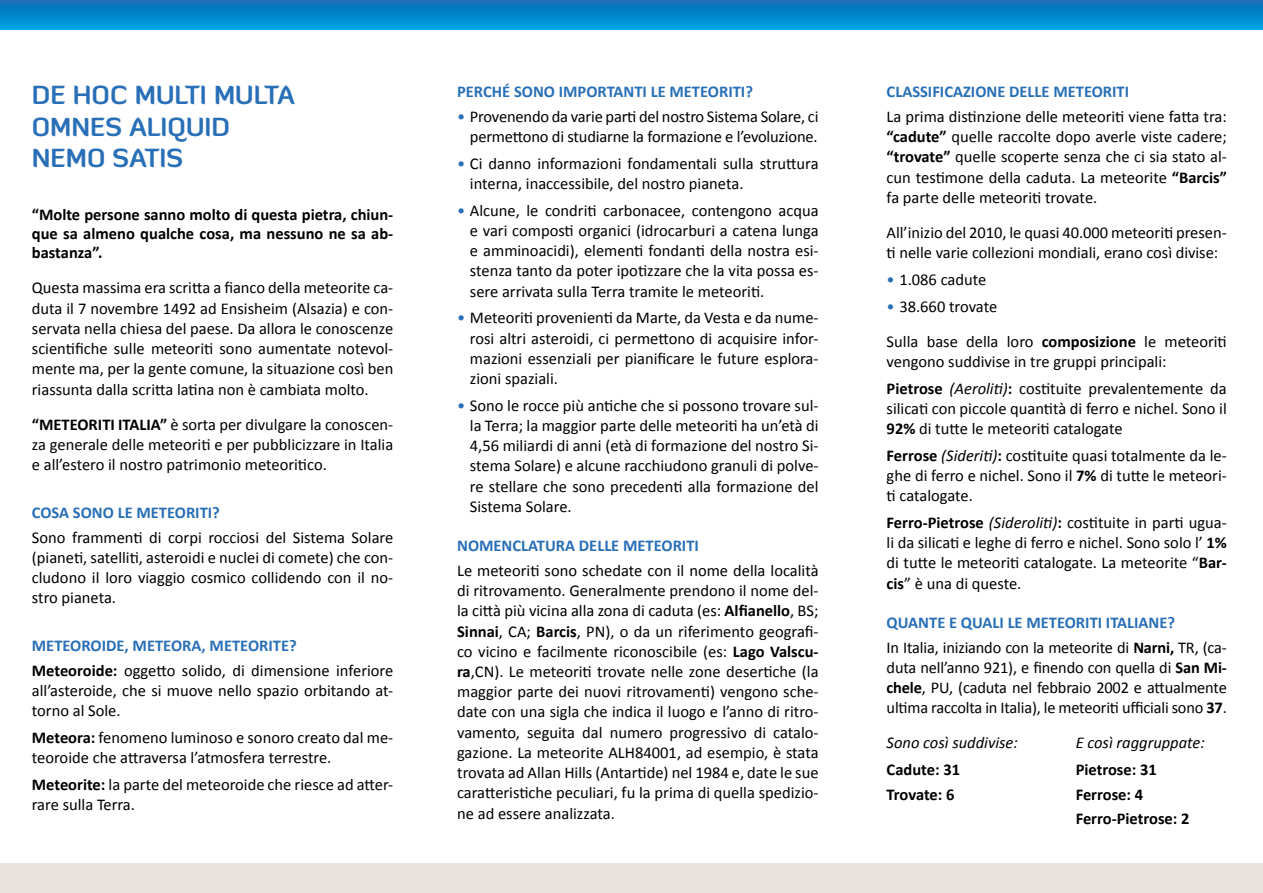
<style>
.page{position:relative;width:1263px;height:893px;background:#fff}
.page>*{position:absolute;margin:0;border:0;box-sizing:border-box;transform-origin:0 0}
.t1{font:700 25.5px/31.5px "Diavlo";color:#286fb7}
.t2{font:16.5px/20.2px "Calibri";color:#000;text-align:justify}
.t3{font:700 16.5px/18.9px "Calibri";color:#000}
.t4{font:700 16.5px "Calibri";color:#286fb7}
.t5{font:italic 16.5px "Calibri";color:#000}
.s1{font-weight:700}
.s2{font-weight:700;color:#286fb7}
.s3{color:#286fb7}
.s4{font-style:italic}
</style>
<div class="page">
<svg style="left:0;top:0;width:1263px;height:30px;background:#0488cc"></svg>
<div style="left:0;top:863px;width:1263px;height:30px;background:#e8e3de"></div>
<h1 class="t1" style="left:32px;top:79px;width:264px">DE HOC MULTI MULTA<br>OMNES ALIQUID<br>NEMO SATIS</h1>
<p class="t3" style="left:32px;top:205px;width:363px;text-align:justify">“Molte persone sanno molto di questa pietra, chiun&shy;que sa almeno qualche cosa, ma nessuno ne sa ab&shy;bastanza”.</p>
<p class="t2" style="left:32px;top:278px;width:363px">Questa massima era scritta a fianco della meteorite ca&shy;duta il 7 novembre 1492 ad Ensisheim (Alsazia) e con&shy;servata nella chiesa del paese. Da allora le conoscenze scientifiche sulle meteoriti sono aumentate notevol&shy;mente ma, per la gente comune, la situazione così ben riassunta dalla scritta latina non è cambiata molto.</p>
<p class="t2" style="left:32px;top:414px;width:363px"><span class="s1">“METEORITI ITALIA”</span> è sorta per divulgare la conoscen&shy;za generale delle meteoriti e per pubblicizzare in Italia e all’estero il nostro patrimonio meteoritico.</p>
<p class="t4" style="left:32px;top:502px;width:190px">COSA SONO LE METEORITI?</p>
<p class="t2" style="left:32px;top:527px;width:363px">Sono frammenti di corpi rocciosi del Sistema Solare (pianeti, satelliti, asteroidi e nuclei di comete) che con&shy;cludono il loro viaggio cosmico collidendo con il no&shy;stro pianeta.</p>
<p class="t2" style="left:32px;top:634px;width:363px;line-height:24.5px"><span class="s2">METEOROIDE, METEORA, METEORITE?<br></span><span class="s1">Meteoroide:</span> oggetto solido, di dimensione inferiore</p>
<p class="t2" style="left:32px;top:680px;width:363px">all’asteroide, che si muove nello spazio orbitando at&shy;torno al Sole.</p>
<p class="t2" style="left:32px;top:727px;width:363px"><span class="s1">Meteora:</span> fenomeno luminoso e sonoro creato dal me&shy;teoroide che attraversa l’atmosfera terrestre.</p>
<p class="t2" style="left:32px;top:774px;width:363px"><span class="s1">Meteorite:</span> la parte del meteoroide che riesce ad atter&shy;rare sulla Terra.</p>
<p class="t4" style="left:457px;top:81px;width:297px">PERCHÉ SONO IMPORTANTI LE METEORITI?</p>
<p class="t2" style="left:457px;top:106px;width:363px;text-align:right"><span class="s3">•</span> Provenendo da varie parti del nostro Sistema Solare, ci permettono di studiarne la formazione e l’evoluzione.</p>
<p class="t2" style="left:470px;top:153px;width:350px;text-indent:-13px"><span class="s3">•</span> Ci danno informazioni fondamentali sulla struttura interna, inaccessibile, del nostro pianeta.</p>
<p class="t2" style="left:470px;top:200px;width:350px;text-indent:-13px"><span class="s3">•</span> Alcune, le condriti carbonacee, contengono acqua e vari composti organici (idrocarburi a catena lunga e amminoacidi), elementi fondanti della nostra esi&shy;stenza tanto da poter ipotizzare che la vita possa es&shy;sere arrivata sulla Terra tramite le meteoriti.</p>
<p class="t2" style="left:470px;top:308px;width:350px;text-indent:-13px"><span class="s3">•</span> Meteoriti provenienti da Marte, da Vesta e da nume&shy;rosi altri asteroidi, ci permettono di acquisire infor&shy;mazioni essenziali per pianificare le future esplora&shy;zioni spaziali.</p>
<p class="t2" style="left:470px;top:395px;width:350px;text-indent:-13px"><span class="s3">•</span> Sono le rocce più antiche che si possono trovare sul&shy;la Terra; la maggior parte delle meteoriti ha un’età di 4,56 miliardi di anni (età di formazione del nostro Si&shy;stema Solare) e alcune racchiudono granuli di polve&shy;re stellare che sono precedenti alla formazione del Sistema Solare.</p>
<p class="t4" style="left:457px;top:535px;width:243px">NOMENCLATURA DELLE METEORITI</p>
<p class="t2" style="left:457px;top:560px;width:363px">Le meteoriti sono schedate con il nome della località di ritrovamento. Generalmente prendono il nome del&shy;la città più vicina alla zona di caduta (es: <span class="s1">Alfianello</span>, BS; <span class="s1">Sinnai</span>, CA; <span class="s1">Barcis</span>, PN), o da un riferimento geografi&shy;co vicino e facilmente riconoscibile (es: <span class="s1">Lago Valscu&shy;ra</span>,CN). Le meteoriti trovate nelle zone desertiche (la maggior parte dei nuovi ritrovamenti) vengono sche&shy;date con una sigla che indica il luogo e l’anno di ritro&shy;vamento, seguita dal numero progressivo di catalo&shy;gazione. La meteorite ALH84001, ad esempio, è stata trovata ad Allan Hills (Antartide) nel 1984 e, date le sue caratteristiche peculiari, fu la prima di quella spedizio&shy;ne ad essere analizzata.</p>
<p class="t4" style="left:887px;top:81px;width:244px">CLASSIFICAZIONE DELLE METEORITI</p>
<p class="t2" style="left:887px;top:106px;width:342px">La prima distinzione delle meteoriti viene fatta tra: <span class="s1">“cadute”</span> quelle raccolte dopo averle viste cadere; <span class="s1">“trovate”</span> quelle scoperte senza che ci sia stato al&shy;cun testimone della caduta. La meteorite <span class="s1">“Barcis” </span>fa parte delle meteoriti trovate.</p>
<p class="t2" style="left:887px;top:222px;width:342px">All’inizio del 2010, le quasi 40.000 meteoriti presen&shy;ti nelle varie collezioni mondiali, erano così divise:</p>
<p class="t2" style="left:887px;top:269px;width:101px"><span class="s3">•</span> 1.086 cadute</p>
<p class="t2" style="left:887px;top:289px;width:342px;line-height:35.1px"><span class="s3">•</span> 38.660 trovate<br>Sulla base della loro <span class="s1">composizione</span> le meteoriti</p>
<p class="t2" style="left:887px;top:348px;width:342px;line-height:26.7px">vengono suddivise in tre gruppi principali:<br><span class="s1">Pietrose</span> <span class="s4">(Aeroliti)</span><span class="s1">:</span> costituite prevalentemente da</p>
<p class="t2" style="left:887px;top:398px;width:342px">silicati con piccole quantità di ferro e nichel. Sono il<br><span class="s1">92%</span> di tutte le meteoriti catalogate</p>
<p class="t2" style="left:887px;top:445px;width:342px"><span class="s1">Ferrose</span> <span class="s4">(Sideriti)</span><span class="s1">:</span> costituite quasi totalmente da le&shy;ghe di ferro e nichel. Sono il <span class="s1">7%</span> di tutte le meteori&shy;ti catalogate.</p>
<p class="t2" style="left:887px;top:512px;width:342px"><span class="s1">Ferro-Pietrose</span> <span class="s4">(Sideroliti)</span><span class="s1">:</span> costituite in parti ugua&shy;li da silicati e leghe di ferro e nichel. Sono solo l’ <span class="s1">1% </span>di tutte le meteoriti catalogate. La meteorite “<span class="s1">Bar&shy;cis</span>” è una di queste.</p>
<p class="t2" style="left:887px;top:610px;width:342px;line-height:24.6px"><span class="s2">QUANTE E QUALI LE METEORITI ITALIANE?<br></span>In Italia, iniziando con la meteorite di <span class="s1">Narni,</span> TR, (ca-</p>
<p class="t2" style="left:887px;top:657px;width:342px">duta nell’anno 921), e finendo con quella di <span class="s1">San Mi&shy;chele</span>, PU, (caduta nel febbraio 2002 e attualmente ultima raccolta in Italia), le meteoriti ufficiali sono <span class="s1">37</span>.</p>
<p class="t5" style="left:887px;top:732px;width:133px">Sono così suddivise:</p>
<p class="t5" style="left:1076px;top:732px;width:131px">E così raggruppate:</p>
<p class="t3" style="left:887px;top:760px;width:75px">Cadute: 31</p>
<p class="t3" style="left:1076px;top:760px;width:83px">Pietrose: 31</p>
<p class="t3" style="left:887px;top:785px;width:69px">Trovate: 6</p>
<p class="t3" style="left:1076px;top:782px;width:115px;line-height:24.5px">Ferrose: 4<br>Ferro-Pietrose: 2</p>
</div>
